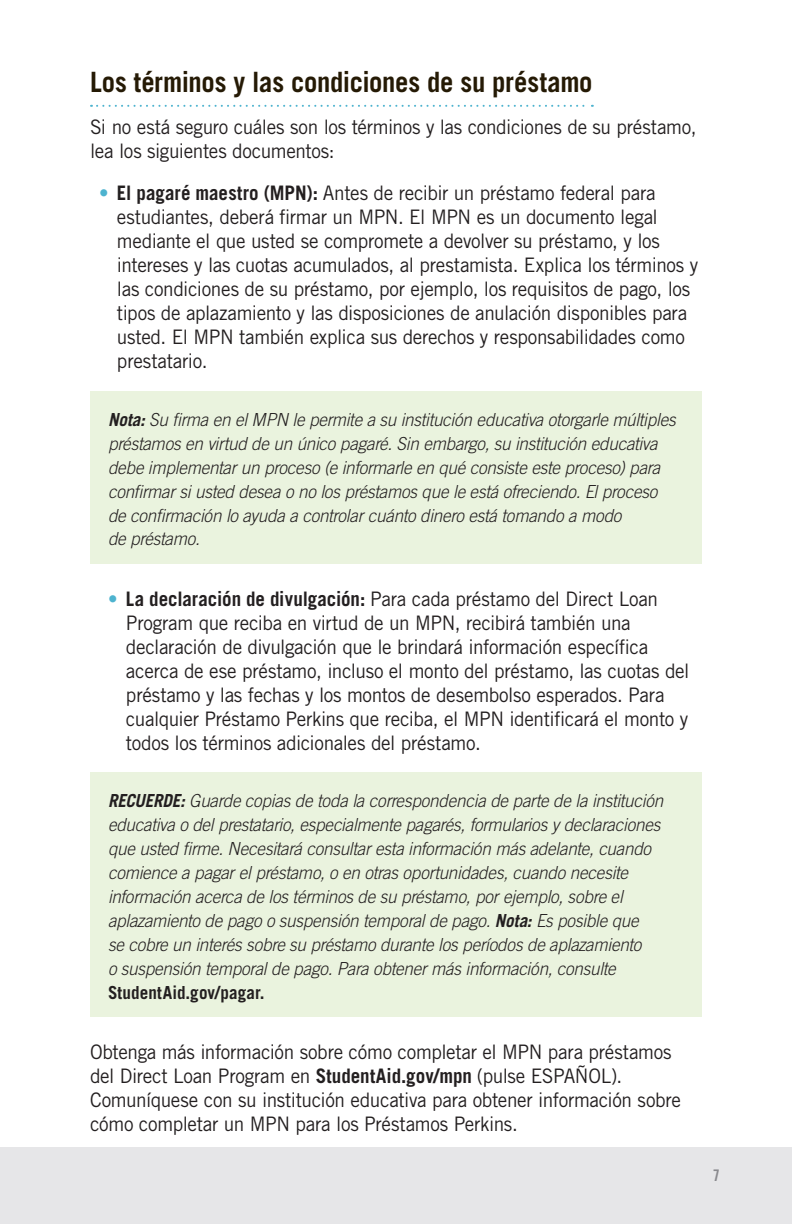
<style>
.page{position:relative;width:792px;height:1224px;background:#fff}
.page>*{position:absolute;margin:0;border:0;box-sizing:border-box;transform-origin:0 0}
.t1{font:700 28px "Trade Gothic LT Std";letter-spacing:-.01em;color:#251a05;scale:.95 1}
.t2{font:20px/24px "Trade Gothic LT Std";letter-spacing:-.015em;color:#231f20;scale:.95 1}
.t3{font:italic 300 18px/24px "Trade Gothic LT Std";letter-spacing:-.015em;color:#231f20;scale:.95 1}
.t4{font:700 18px "Trade Gothic LT Std";letter-spacing:.005em;color:#231f20;scale:.95 1}
.t5{font:16px "Trade Gothic LT Std Bd Cn 20";color:#8a8a8e}
.s1{color:#4db3cf}
.s2{font-weight:700}
</style>
<div class="page">
<div style="left:90px;top:404px;width:612px;height:160px;background:#eaf3de"></div>
<div style="left:90px;top:785px;width:612px;height:232px;background:#eaf3de"></div>
<div style="left:0;top:1147px;width:792px;height:77px;background:#e6e6e8"></div>
<svg style="left:91px;top:105px;width:502px;height:2px"></svg>
<div style="left:90px;top:391px;width:612px;height:13px;background:#eaf3de"></div>
<div style="left:90px;top:772px;width:612px;height:13px;background:#eaf3de"></div>
<h3 class="t1" style="left:90px;top:65px;width:531px">Los términos y las condiciones de su préstamo</h3>
<p class="t2" style="left:90px;top:115px;width:640px">Si no está seguro cuáles son los términos y las condiciones de su préstamo, lea los siguientes documentos:</p>
<p class="t2" style="left:117px;top:181px;width:613px;text-indent:-18px"><span class="s1">•</span> <span class="s2">El pagaré maestro (MPN):</span> Antes de recibir un préstamo federal para estudiantes, deberá firmar un MPN. El MPN es un documento legal mediante el que usted se compromete a devolver su préstamo, y los intereses y las cuotas acumulados, al prestamista. Explica los términos y las condiciones de su préstamo, por ejemplo, los requisitos de pago, los tipos de aplazamiento y las disposiciones de anulación disponibles para usted. El MPN también explica sus derechos y responsabilidades como prestatario.</p>
<p class="t3" style="left:108px;top:408px;width:599px"><span class="s2">Nota:</span> Su firma en el MPN le permite a su institución educativa otorgarle múltiples préstamos en virtud de un único pagaré. Sin embargo, su institución educativa debe implementar un proceso (e informarle en qué consiste este proceso) para confirmar si usted desea o no los préstamos que le está ofreciendo. El proceso de confirmación lo ayuda a controlar cuánto dinero está tomando a modo<br>de préstamo.</p>
<p class="t2" style="left:126px;top:586px;width:595px;text-indent:-18px"><span class="s1">•</span> <span class="s2">La declaración de divulgación:</span> Para cada préstamo del Direct Loan Program que reciba en virtud de un MPN, recibirá también una declaración de divulgación que le brindará información específica acerca de ese préstamo, incluso el monto del préstamo, las cuotas del préstamo y las fechas y los montos de desembolso esperados. Para cualquier Préstamo Perkins que reciba, el MPN identificará el monto y todos los términos adicionales del préstamo.</p>
<p class="t3" style="left:108px;top:789px;width:586px"><span class="s2">RECUERDE:</span> Guarde copias de toda la correspondencia de parte de la institución educativa o del prestatario, especialmente pagarés, formularios y declaraciones que usted firme. Necesitará consultar esta información más adelante, cuando comience a pagar el préstamo, o en otras oportunidades, cuando necesite información acerca de los términos de su préstamo, por ejemplo, sobre el aplazamiento de pago o suspensión temporal de pago. <span class="s2">Nota:</span> Es posible que<br>se cobre un interés sobre su préstamo durante los períodos de aplazamiento</p>
<p class="t3" style="left:108px;top:957px;width:536px">o suspensión temporal de pago. Para obtener más información, consulte</p>
<p class="t4" style="left:108px;top:981px;width:166px">StudentAid.gov/pagar.</p>
<p class="t2" style="left:90px;top:1039px;width:624px">Obtenga más información sobre cómo completar el MPN para préstamos del Direct Loan Program en <span class="s2">StudentAid.gov/mpn</span> (pulse ESPAÑOL).<br>Comuníquese con su institución educativa para obtener información sobre cómo completar un MPN para los Préstamos Perkins.</p>
<p class="t5" style="left:713px;top:1166px;width:9px">7</p>
</div>
